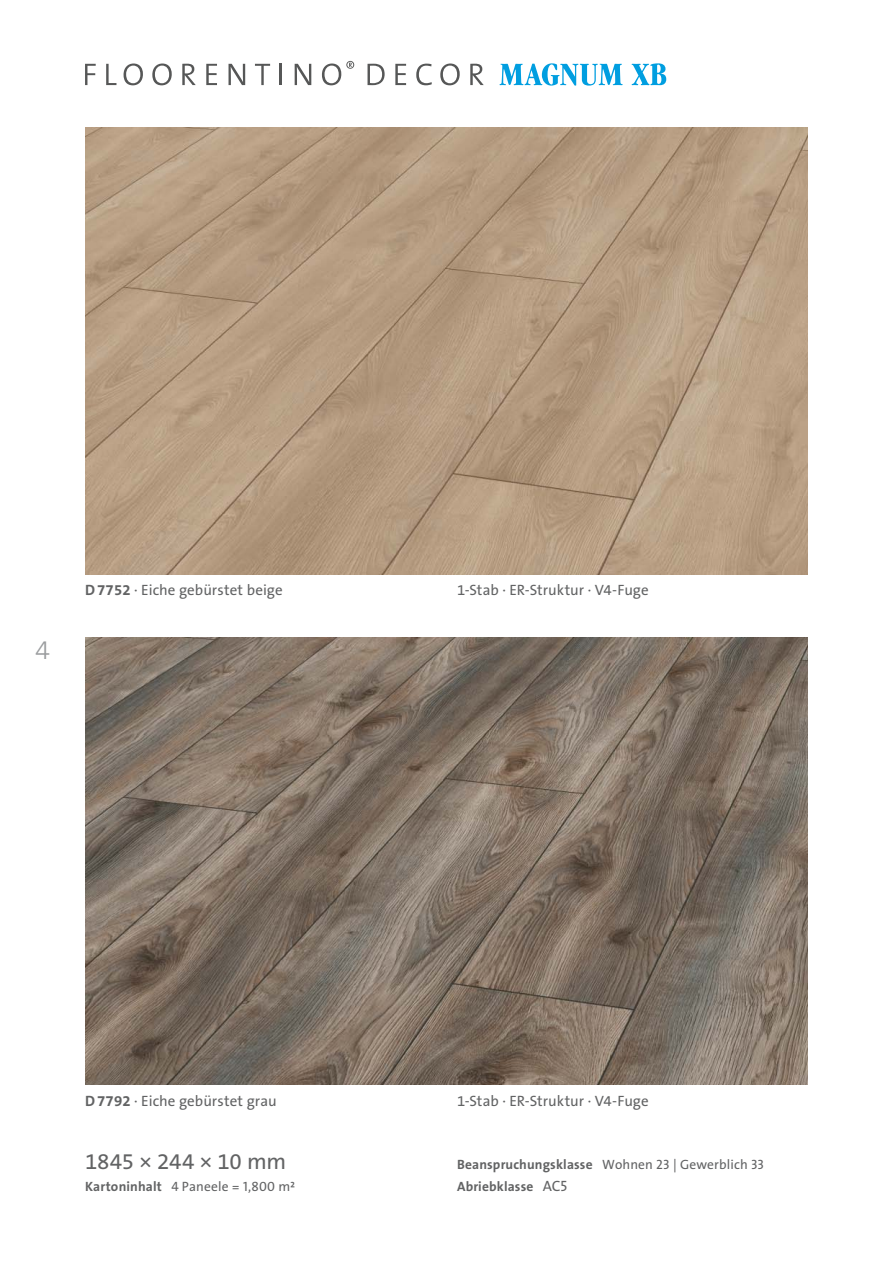
<style>
.page{position:relative;width:893px;height:1263px;background:#fff}
.page>*{position:absolute;margin:0;border:0;box-sizing:border-box;transform-origin:0 0}
.t1{font:300 27px "The Sans B3";color:#9b9d9f}
.t2{font:22.5px "The Sans B5 Plain";letter-spacing:-.01em;color:#626364}
.t3{font:15px "The Sans B5 Plain";color:#626364}
.t4{font:700 13.5px/21.3px "The Sans B7";letter-spacing:.01em;color:#626364}
.s1{font-family:"The Sans B7";font-weight:700}
.s2{font-family:"The Sans Caps";font-weight:400}
.s3{font-family:"The Sans";font-weight:400}
.s4{font-family:"The Sans Expert";font-weight:400}
.s5{font-family:"The Sans Caps";font-weight:400;font-size:15px}
</style>
<div class="page">
<img style="left:85px;top:128px;width:723px;height:446px">
<img style="left:85px;top:638px;width:723px;height:446px">
<svg style="left:85px;top:64px;width:11px;height:21px"></svg>
<svg style="left:106px;top:64px;width:10px;height:21px"></svg>
<svg style="left:124px;top:64px;width:19px;height:21px"></svg>
<svg style="left:152px;top:64px;width:20px;height:21px"></svg>
<svg style="left:182px;top:64px;width:14px;height:21px"></svg>
<svg style="left:206px;top:64px;width:11px;height:21px"></svg>
<svg style="left:229px;top:64px;width:16px;height:21px"></svg>
<svg style="left:255px;top:64px;width:15px;height:21px"></svg>
<hr style="left:280px;top:64px;width:2px;height:21px;background:#565757">
<svg style="left:295px;top:64px;width:16px;height:21px"></svg>
<svg style="left:322px;top:61px;width:32px;height:24px"></svg>
<svg style="left:368px;top:64px;width:17px;height:21px"></svg>
<svg style="left:395px;top:64px;width:11px;height:21px"></svg>
<svg style="left:416px;top:64px;width:16px;height:21px"></svg>
<svg style="left:440px;top:64px;width:20px;height:21px"></svg>
<svg style="left:470px;top:64px;width:14px;height:21px"></svg>
<svg style="left:499px;top:63px;width:167px;height:23px"></svg>
<h1 class="t1" style="left:35px;top:636px;width:16px">4</h1>
<p class="t3" style="left:85px;top:582px;width:199px"><span class="s1">D 7752</span> · Eiche gebürstet beige</p>
<p class="t3" style="left:457px;top:582px;width:193px">1-Stab · ER-Struktur · V4-Fuge</p>
<p class="t3" style="left:85px;top:1093px;width:193px"><span class="s1">D 7792</span> · Eiche gebürstet grau</p>
<p class="t3" style="left:457px;top:1093px;width:193px">1-Stab · ER-Struktur · V4-Fuge</p>
<h2 class="t2" style="left:85px;top:1150px;width:203px">1845 × 244 × 10 mm</h2>
<p class="t4" style="left:85px;top:1176px;width:211px">Kartoninhalt <span class="s2">4</span> <span class="s3">Paneele =</span> <span class="s2">1,800</span> <span class="s3">m</span><span class="s4">C</span></p>
<p class="t4" style="left:457px;top:1155px;width:309px">Beanspruchungsklasse <span class="s3">Wohnen</span> <span class="s2">23</span> <span class="s3">| Gewerblich</span> <span class="s2">33<br></span>Abriebklasse <span class="s5">AC5</span></p>
</div>
